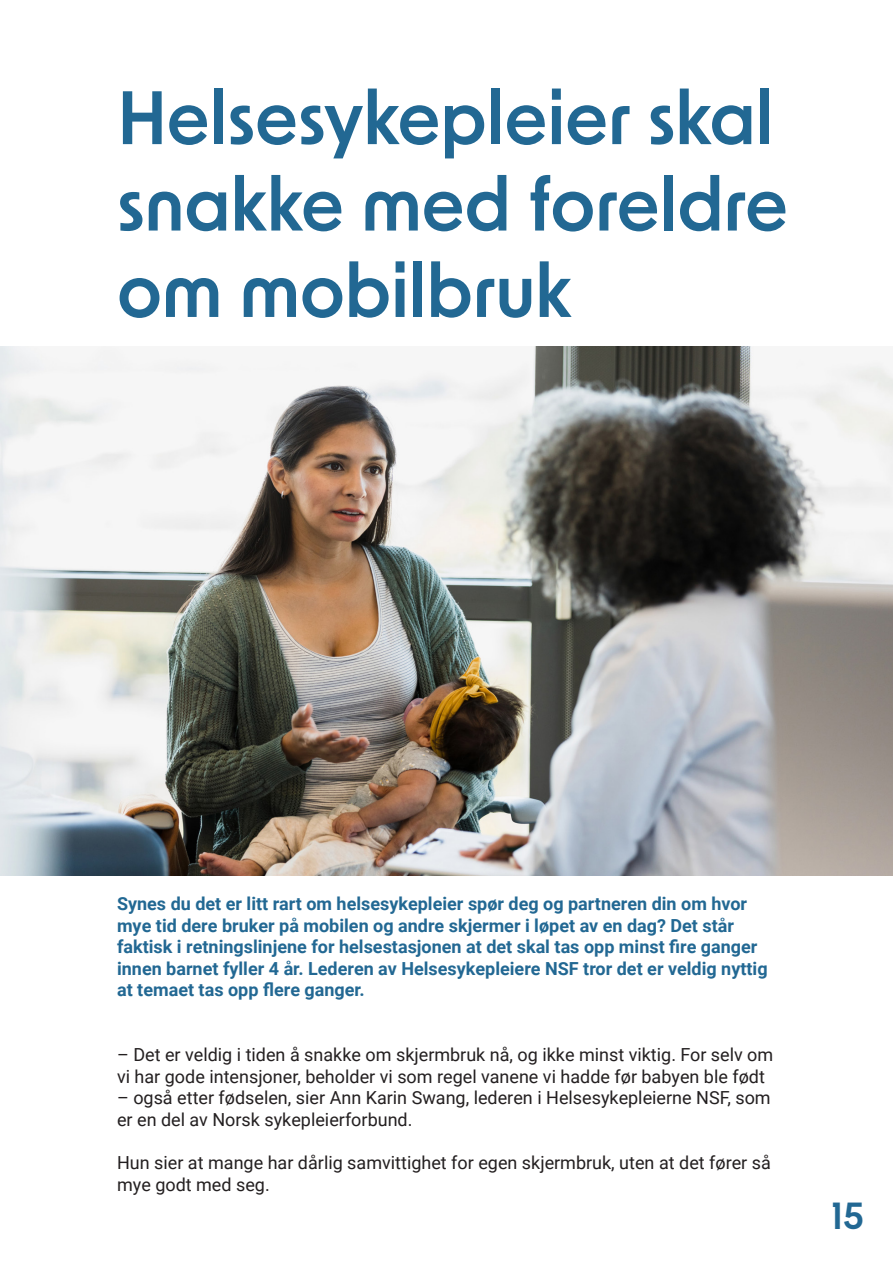
<style>
.page{position:relative;width:893px;height:1263px;background:#fff}
.page>*{position:absolute;margin:0;border:0;box-sizing:border-box;transform-origin:0 0}
.t1{font:600 72px/86.4px "New Order";color:#226893}
.t2{font:600 36px "New Order";color:#226893}
.t3{font:18px/21.6px "Roboto";color:#231f20}
.t4{font:700 18px/21.6px "Roboto";color:#226893}
</style>
<div class="page">
<img style="left:0;top:346px;width:893px;height:530px">
<p class="t1" style="left:117px;top:72px;width:672px">Helsesykepleier skal snakke med foreldre om mobilbruk</p>
<p class="t4" style="left:117px;top:892px;width:652px">Synes du det er litt rart om helsesykepleier spør deg og partneren din om hvor mye tid dere bruker på mobilen og andre skjermer i løpet av en dag? Det står faktisk i retningslinjene for helsestasjonen at det skal tas opp minst fire ganger innen barnet fyller 4 år. Lederen av Helsesykepleiere NSF tror det er veldig nyttig at temaet tas opp flere ganger.</p>
<p class="t3" style="left:117px;top:1043px;width:658px">– Det er veldig i tiden å snakke om skjermbruk nå, og ikke minst viktig. For selv om vi har gode intensjoner, beholder vi som regel vanene vi hadde før babyen ble født</p>
<p class="t3" style="left:117px;top:1086px;width:655px">– også etter fødselen, sier Ann Karin Swang, lederen i Helsesykepleierne NSF, som er en del av Norsk sykepleierforbund.</p>
<p class="t3" style="left:117px;top:1151px;width:655px">Hun sier at mange har dårlig samvittighet for egen skjermbruk, uten at det fører så mye godt med seg.</p>
<h2 class="t2" style="left:832px;top:1192px;width:34px">15</h2>
</div>
